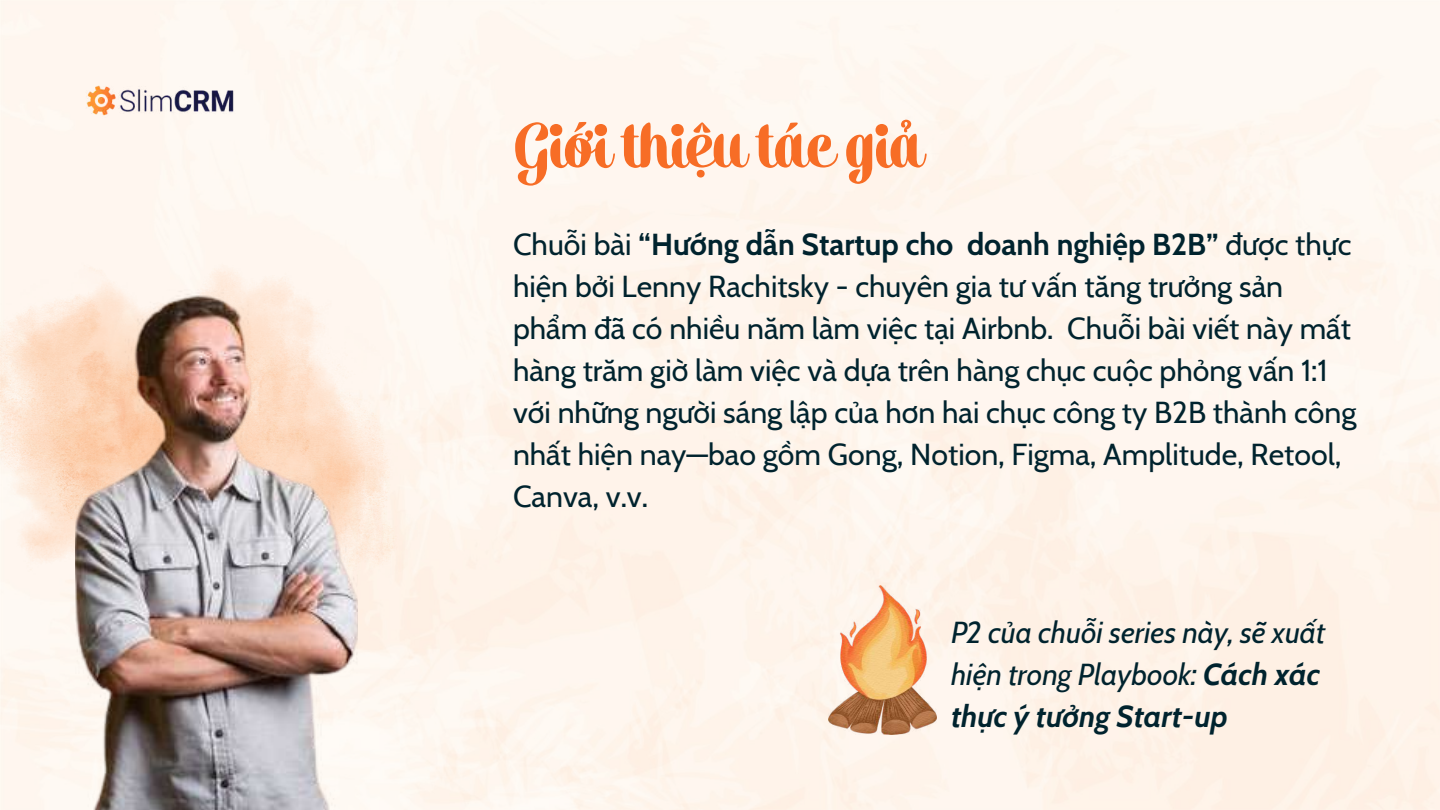
<style>
.page{position:relative;width:1440px;height:810px;background:#fff}
.page>*{position:absolute;margin:0;border:0;box-sizing:border-box;transform-origin:0 0}
.t1{font:700 89px "SVN Alek";color:#f76d26}
.t2{font:30.3px/42px "Cabin";color:#00232e}
.t3{font:italic 30.3px/42px "Cabin";color:#00232e}
.s1{font-weight:700}
</style>
<div class="page">
<img style="left:0;top:0;width:1440px;height:810px">
<img style="left:81px;top:81px;width:157px;height:37px">
<img style="left:0;top:261px;width:425px;height:344px">
<img style="left:76px;top:227px;width:282px;height:583px">
<img style="left:828px;top:586px;width:108px;height:149px">
<h1 class="t1" style="left:516px;top:101px;width:409px">Giới thiệutácgiả</h1>
<p class="t2" style="left:513px;top:223px;width:845px">Chuỗi bài <span class="s1">“Hướng dẫn Startup cho doanh nghiệp B2B”</span> được thực hiện bởi Lenny Rachitsky - chuyên gia tư vấn tăng trưởng sản phẩm đã có nhiều năm làm việc tại Airbnb. Chuỗi bài viết này mất hàng trăm giờ làm việc và dựa trên hàng chục cuộc phỏng vấn 1:1 với những người sáng lập của hơn hai chục công ty B2B thành công nhất hiện nay—bao gồm Gong, Notion, Figma, Amplitude, Retool, Canva, v.v.</p>
<p class="t3" style="left:951px;top:611px;width:376px">P2 của chuỗi series này, sẽ xuất hiện trong Playbook: <span class="s1">Cách xác thực ý tưởng Start-up</span></p>
</div>
